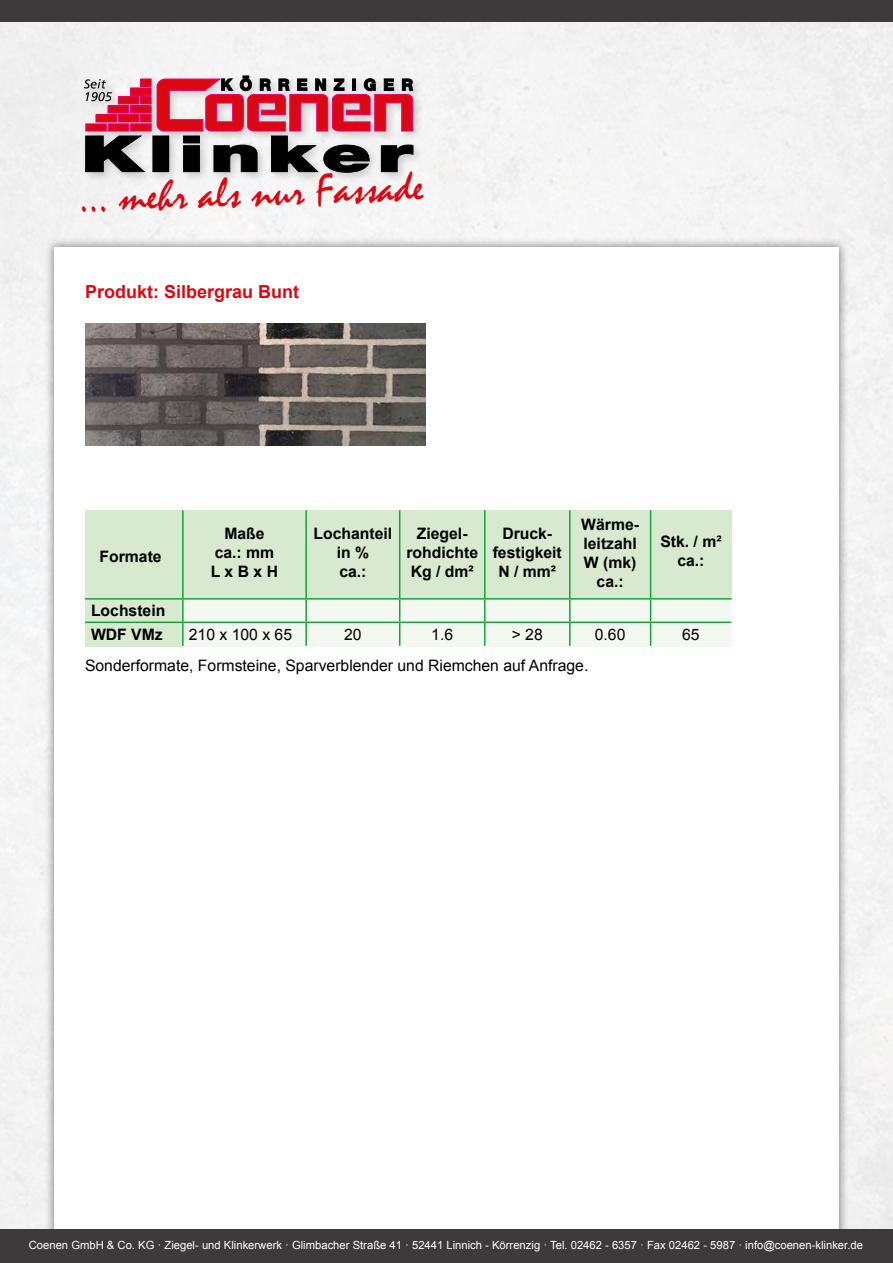
<style>
.page{position:relative;width:893px;height:1263px;background:#fff}
.page>*{position:absolute;margin:0;border:0;box-sizing:border-box;transform-origin:0 0}
.t1{font:44.1px "Mistral";color:#db0812}
.t2{font:700 18px "Arial";color:#db0812}
.t3{font:700 15.75px/18.9px "Arial";color:#000;text-align:center}
.t4{font:15.75px "Arial";color:#000}
.t5{font:11.25px "Arial";color:#fff}
</style>
<div class="page">
<div style="left:0;top:21px;width:893px;height:1209px;background:#f4f3f4"></div>
<div style="left:44px;top:237px;width:805px;height:1025px;background:#000;opacity:.5"></div>
<div style="left:54px;top:247px;width:785px;height:1005px;background:#fff"></div>
<div style="left:80px;top:71px;width:344px;height:112px;background:#000;opacity:.2"></div>
<svg style="left:85px;top:136px;width:60px;height:36px;background:#484848"></svg>
<div style="left:153px;top:136px;width:16px;height:36px;background:#000"></div>
<svg style="left:84px;top:79px;width:28px;height:22px"></svg>
<div style="left:141px;top:79px;width:10px;height:7px;background:#db0812"></div>
<div style="left:141px;top:79px;width:10px;height:7px;border:1px solid #e6007d"></div>
<div style="left:131px;top:88px;width:20px;height:7px;background:#db0812"></div>
<div style="left:141px;top:97px;width:10px;height:7px;background:#db0812"></div>
<div style="left:141px;top:97px;width:10px;height:7px;border:1px solid #e6007d"></div>
<div style="left:118px;top:97px;width:21px;height:7px;background:#db0812"></div>
<div style="left:118px;top:97px;width:21px;height:7px;border:1px solid #e6007d"></div>
<div style="left:131px;top:106px;width:20px;height:7px;background:#db0812"></div>
<div style="left:130px;top:106px;width:21px;height:7px;border:1px solid #e6007d"></div>
<div style="left:108px;top:106px;width:21px;height:7px;background:#db0812"></div>
<div style="left:108px;top:106px;width:21px;height:7px;border:1px solid #e6007d"></div>
<div style="left:141px;top:115px;width:10px;height:7px;background:#db0812"></div>
<div style="left:141px;top:115px;width:10px;height:7px;border:1px solid #e6007d"></div>
<div style="left:118px;top:115px;width:21px;height:7px;background:#db0812"></div>
<div style="left:118px;top:115px;width:21px;height:7px;border:1px solid #e6007d"></div>
<div style="left:96px;top:115px;width:20px;height:7px;background:#db0812"></div>
<div style="left:96px;top:115px;width:21px;height:7px;border:1px solid #e6007d"></div>
<div style="left:108px;top:124px;width:21px;height:7px;background:#db0812"></div>
<div style="left:108px;top:124px;width:21px;height:7px;border:1px solid #e6007d"></div>
<div style="left:86px;top:124px;width:20px;height:7px;background:#db0812"></div>
<div style="left:86px;top:124px;width:20px;height:7px;border:1px solid #e6007d"></div>
<div style="left:131px;top:124px;width:20px;height:7px;background:#db0812"></div>
<div style="left:130px;top:124px;width:21px;height:7px;border:1px solid #e6007d"></div>
<svg style="left:157px;top:76px;width:256px;height:97px"></svg>
<div style="left:0;top:0;width:893px;height:21px;background:#3e393a"></div>
<div style="left:0;top:1230px;width:893px;height:33px;background:#3e393a"></div>
<img style="left:85px;top:323px;width:340px;height:122px">
<div style="left:85px;top:510px;width:98px;height:136px;background:#d7e9cf"></div>
<div style="left:183px;top:548px;width:548px;height:98px;background:#f3f8f0"></div>
<div style="left:85px;top:510px;width:646px;height:89px;background:#d7e9cf"></div>
<hr style="left:182px;top:510px;width:2px;height:88px;background:#13a538">
<hr style="left:305px;top:510px;width:2px;height:88px;background:#13a538">
<hr style="left:399px;top:510px;width:1px;height:88px;background:#13a538">
<hr style="left:484px;top:510px;width:1px;height:88px;background:#13a538">
<hr style="left:569px;top:510px;width:2px;height:88px;background:#13a538">
<hr style="left:650px;top:510px;width:1px;height:88px;background:#13a538">
<hr style="left:85px;top:598px;width:98px;height:2px;background:#13a538">
<hr style="left:183px;top:598px;width:123px;height:2px;background:#13a538">
<hr style="left:182px;top:600px;width:2px;height:21px;background:#13a538">
<hr style="left:306px;top:598px;width:94px;height:2px;background:#13a538">
<hr style="left:305px;top:600px;width:2px;height:21px;background:#13a538">
<hr style="left:400px;top:598px;width:85px;height:2px;background:#13a538">
<hr style="left:485px;top:598px;width:85px;height:2px;background:#13a538">
<hr style="left:570px;top:598px;width:81px;height:2px;background:#13a538">
<hr style="left:569px;top:600px;width:2px;height:21px;background:#13a538">
<hr style="left:651px;top:598px;width:80px;height:2px;background:#13a538">
<hr style="left:85px;top:621px;width:98px;height:2px;background:#13a538">
<hr style="left:183px;top:621px;width:123px;height:2px;background:#13a538">
<hr style="left:182px;top:623px;width:2px;height:23px;background:#13a538">
<hr style="left:306px;top:621px;width:94px;height:2px;background:#13a538">
<hr style="left:305px;top:623px;width:2px;height:23px;background:#13a538">
<hr style="left:400px;top:621px;width:85px;height:2px;background:#13a538">
<svg style="left:399px;top:600px;width:1px;height:46px"></svg>
<hr style="left:485px;top:621px;width:85px;height:2px;background:#13a538">
<svg style="left:484px;top:600px;width:1px;height:46px"></svg>
<hr style="left:570px;top:621px;width:81px;height:2px;background:#13a538">
<hr style="left:569px;top:623px;width:2px;height:23px;background:#13a538">
<hr style="left:651px;top:621px;width:80px;height:2px;background:#13a538">
<svg style="left:650px;top:600px;width:1px;height:46px"></svg>
<h1 class="t1" style="left:78px;top:174px;width:346px;rotate:-2deg">... mehr als nur Fassade</h1>
<h2 class="t2" style="left:85px;top:280px;width:216px">Produkt: Silbergrau Bunt</h2>
<h3 class="t3" style="left:100px;top:547px;width:64px">Formate</h3>
<h3 class="t3" style="left:211px;top:524px;width:69px">Maße ca.: mm<br>L x B x H</h3>
<h3 class="t3" style="left:314px;top:524px;width:80px">Lochanteil in %<br>ca.:</h3>
<h3 class="t3" style="left:406px;top:524px;width:73px">Ziegel&shy;rohdichte<br>Kg / dm²</h3>
<h3 class="t3" style="left:493px;top:524px;width:71px">Druck&shy;festigkeit<br>N / mm²</h3>
<h3 class="t3" style="left:581px;top:516px;width:59px">Wärme&shy;leitzahl<br>W (mk) ca.:</h3>
<h3 class="t3" style="left:660px;top:533px;width:63px">Stk. / m² ca.:</h3>
<h3 class="t3" style="left:91px;top:599px;width:76px;line-height:23.4px;text-align:left">Lochstein<br>WDF VMz</h3>
<h3 class="t4" style="left:189px;top:624px;width:105px">210 x 100 x 65</h3>
<h3 class="t4" style="left:344px;top:624px;width:19px">20</h3>
<h3 class="t4" style="left:431px;top:624px;width:23px">1.6</h3>
<h3 class="t4" style="left:512px;top:624px;width:33px">&gt; 28</h3>
<h3 class="t4" style="left:595px;top:624px;width:32px">0.60</h3>
<h3 class="t4" style="left:682px;top:624px;width:19px">65</h3>
<h3 class="t4" style="left:85px;top:655px;width:505px">Sonderformate, Formsteine, Sparverblender und Riemchen auf Anfrage.</h3>
<p class="t5" style="left:29px;top:1237px;width:836px">Coenen GmbH &amp; Co. KG · Ziegel- und Klinkerwerk · Glimbacher Straße 41 · 52441 Linnich - Körrenzig · Tel. 02462 - 6357 · Fax 02462 - 5987 · info@coenen-klinker.de</p>
</div>
